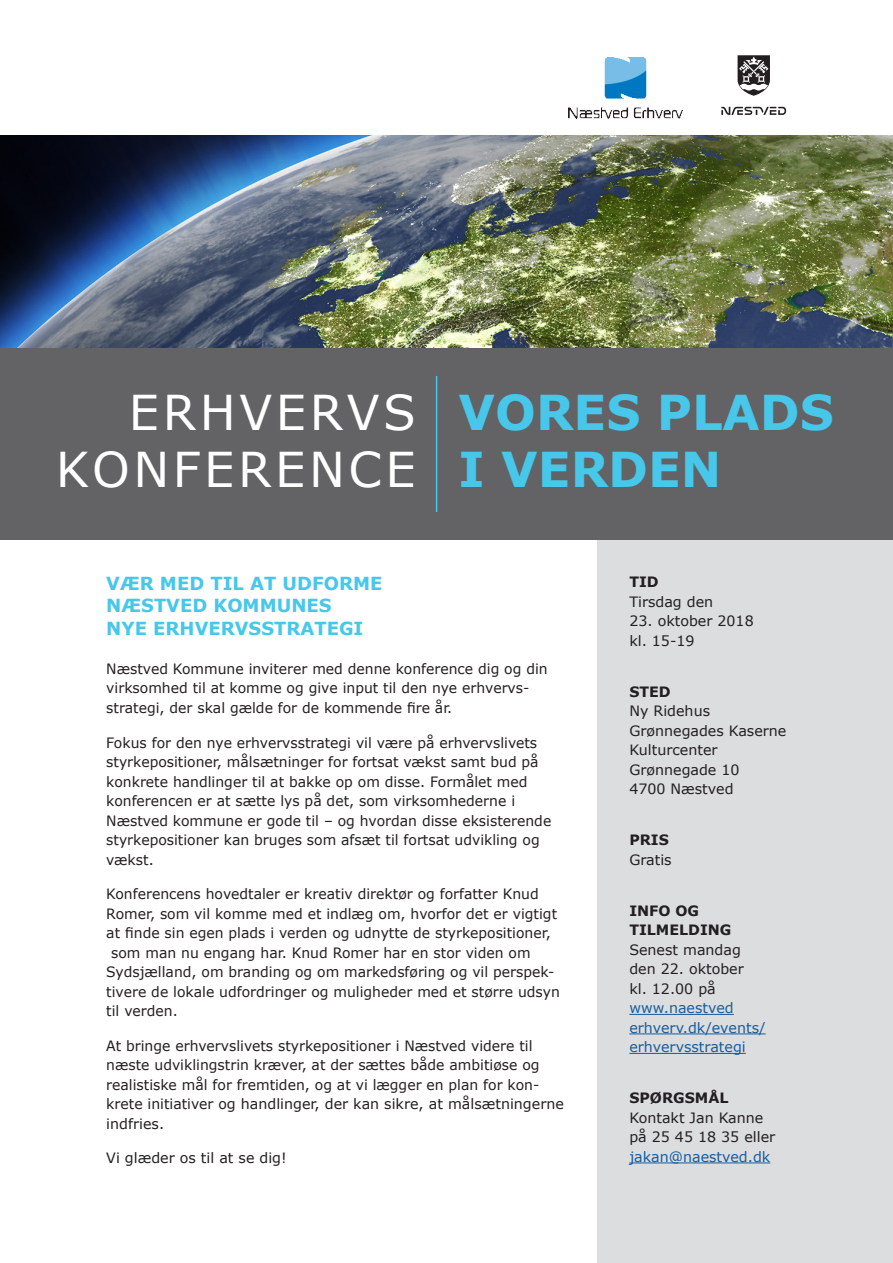
<style>
.page{position:relative;width:893px;height:1263px;background:#fff}
.page>*{position:absolute;margin:0;border:0;box-sizing:border-box;transform-origin:0 0}
.t1{font:48px "Verdana";letter-spacing:.075em;color:#fff}
.t2{font:700 48px "Verdana";color:#47c7ea}
.t3{font:700 18px/22.5px "Verdana";color:#47c7ea}
.t4{font:14.25px/19.5px "Verdana";color:#231f20}
.t5{font:14.25px/19.5px "Verdana";color:#175d9e}
.t6{font:700 14.25px/19.5px "Verdana";color:#231f20}
</style>
<div class="page">
<div style="left:597px;top:511px;width:296px;height:752px;background:#dcdddf"></div>
<div style="left:0;top:347px;width:893px;height:193px;background:#636366"></div>
<img style="left:569px;top:57px;width:113px;height:61px">
<svg style="left:738px;top:55px;width:32px;height:41px"></svg>
<svg style="left:721px;top:107px;width:65px;height:8px"></svg>
<hr style="left:629px;top:1014px;width:105px;height:1px;background:#175d9e">
<hr style="left:629px;top:1033px;width:137px;height:1px;background:#175d9e">
<hr style="left:629px;top:1053px;width:117px;height:1px;background:#175d9e">
<hr style="left:629px;top:1162px;width:141px;height:1px;background:#175d9e">
<hr style="left:436px;top:376px;width:1px;height:136px;background:#47c7ea">
<img style="left:0;top:135px;width:893px;height:213px">
<p class="t1" style="left:129px;top:379px;width:289px">ERHVERVS</p>
<p class="t1" style="left:56px;top:436px;width:362px">KONFERENCE</p>
<p class="t2" style="left:459px;top:378px;width:377px">VORES PLADS</p>
<p class="t2" style="left:459px;top:435px;width:264px">I VERDEN</p>
<p class="t3" style="left:106px;top:572px;width:278px">VÆR MED TIL AT UDFORME<br>NÆSTVED KOMMUNES</p>
<p class="t3" style="left:106px;top:617px;width:259px">NYE ERHVERVSSTRATEGI</p>
<p class="t4" style="left:106px;top:659px;width:443px">Næstved Kommune inviterer med denne konference dig og din virksomhed til at komme og give input til den nye erhvervs-</p>
<p class="t4" style="left:106px;top:698px;width:348px">strategi, der skal gælde for de kommende fire år.</p>
<p class="t4" style="left:106px;top:732px;width:446px">Fokus for den nye erhvervsstrategi vil være på erhvervslivets styrkepositioner, målsætninger for fortsat vækst samt bud på konkrete handlinger til at bakke op om disse. Formålet med konferencen er at sætte lys på det, som virksomhederne i Næstved kommune er gode til – og hvordan disse eksisterende styrkepositioner kan bruges som afsæt til fortsat udvikling og vækst.</p>
<p class="t4" style="left:106px;top:884px;width:452px">Konferencens hovedtaler er kreativ direktør og forfatter Knud<br>Romer, som vil komme med et indlæg om, hvorfor det er vigtigt at finde sin egen plads i verden og udnytte de styrkepositioner,</p>
<p class="t4" style="left:106px;top:942px;width:455px;text-indent:5px">som man nu engang har. Knud Romer har en stor viden om Sydsjælland, om branding og om markedsføring og vil perspek&shy;tivere de lokale udfordringer og muligheder med et større udsyn til verden.</p>
<p class="t4" style="left:106px;top:1035px;width:435px">At bringe erhvervslivets styrkepositioner i Næstved videre til næste udviklingstrin kræver, at der sættes både ambitiøse og realistiske mål for fremtiden, og at vi lægger en plan for kon-</p>
<p class="t4" style="left:106px;top:1094px;width:459px">krete initiativer og handlinger, der kan sikre, at målsætningerne indfries.</p>
<p class="t4" style="left:106px;top:1148px;width:182px">Vi glæder os til at se dig!</p>
<p class="t6" style="left:629px;top:572px;width:31px">TID</p>
<p class="t4" style="left:629px;top:591px;width:85px">Tirsdag den</p>
<p class="t4" style="left:629px;top:611px;width:126px">23. oktober 2018</p>
<p class="t4" style="left:629px;top:630px;width:67px">kl. 15-19</p>
<p class="t6" style="left:629px;top:681px;width:43px">STED</p>
<p class="t4" style="left:629px;top:701px;width:82px">Ny Ridehus</p>
<p class="t4" style="left:629px;top:720px;width:159px">Grønnegades Kaserne<br>Kulturcenter</p>
<p class="t4" style="left:629px;top:759px;width:112px">Grønnegade 10</p>
<p class="t4" style="left:629px;top:779px;width:106px">4700 Næstved</p>
<p class="t6" style="left:629px;top:830px;width:41px">PRIS</p>
<p class="t4" style="left:629px;top:849px;width:44px">Gratis</p>
<p class="t6" style="left:629px;top:900px;width:104px">INFO OG<br>TILMELDING</p>
<p class="t4" style="left:629px;top:939px;width:116px">Senest mandag den 22. oktober kl. 12.00 på</p>
<p class="t5" style="left:629px;top:998px;width:138px">www.naestved erhverv.dk/events/ erhvervsstrategi</p>
<p class="t6" style="left:629px;top:1088px;width:101px">SPØRGSMÅL</p>
<p class="t4" style="left:629px;top:1107px;width:147px">Kontakt Jan Kanne på 25 45 18 35 eller</p>
<p class="t5" style="left:629px;top:1146px;width:143px">jakan@naestved.dk</p>
</div>
